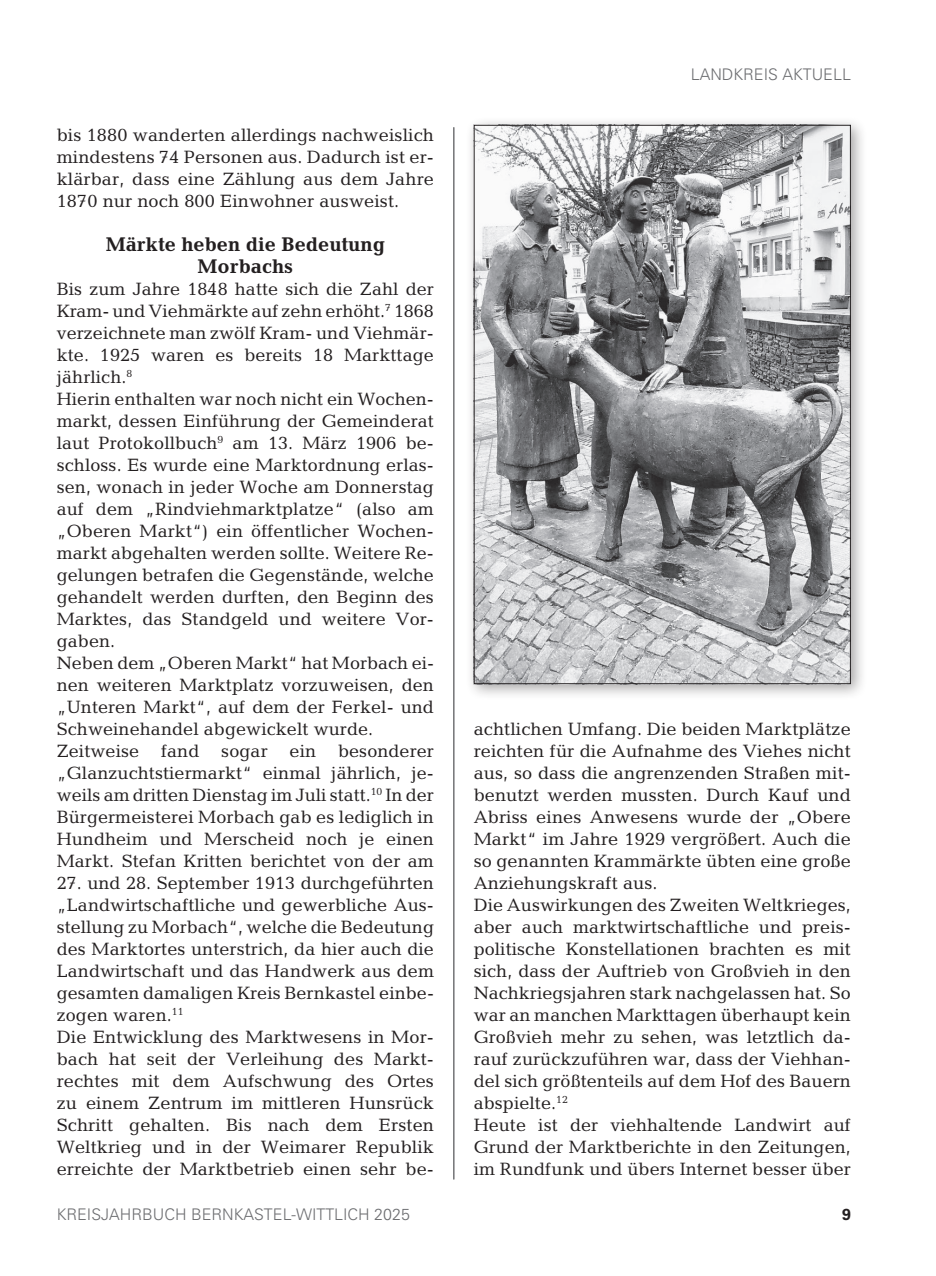
<style>
.page{position:relative;width:936px;height:1276px;background:#fff}
.page>*{position:absolute;margin:0;border:0;box-sizing:border-box;transform-origin:0 0}
.t1{font:700 20px/22px "Candida";color:#231f20;text-align:center}
.t2{font:18px/22px "Candida";letter-spacing:.005em;color:#231f20}
.t3{font:300 16px "Univers LT Pro 45";color:#6c6d70}
.t4{font:700 16px "Univers LT Pro 65";color:#231f20}
</style>
<div class="page">
<hr style="left:453px;top:127px;width:1px;height:1052px;background:#6c6d70">
<div style="left:465px;top:116px;width:402px;height:584px;background:#231f20;opacity:.4"></div>
<img style="left:475px;top:127px;width:373px;height:555px">
<p class="t2" style="left:57px;top:124px;width:379px;text-align:justify">bis 1880 wanderten allerdings nachweislich mindestens 74 Personen aus. Dadurch ist er&shy;klärbar, dass eine Zählung aus dem Jahre 1870 nur noch 800 Einwohner ausweist.</p>
<p class="t1" style="left:106px;top:233px;width:280px">Märkte heben die Bedeutung<br>Morbachs</p>
<p class="t2" style="left:57px;top:278px;width:379px">Bis zum Jahre 1848 hatte sich die Zahl der Kram- und Viehmärkte auf zehn erhöht.<sup>7</sup> 1868 verzeichnete man zwölf Kram- und Viehmär&shy;kte. 1925 waren es bereits 18 Markttage jährlich.<sup>8<br></sup>Hierin enthalten war noch nicht ein Wochen&shy;markt, dessen Einführung der Gemeinderat laut Protokollbuch<sup>9</sup> am 13. März 1906 be&shy;schloss. Es wurde eine Marktordnung erlas&shy;sen, wonach in jeder Woche am Donnerstag auf dem „Rindviehmarktplatze“ (also am „Oberen Markt“) ein öffentlicher Wochen&shy;markt abgehalten werden sollte. Weitere Re&shy;gelungen betrafen die Gegenstände, welche gehandelt werden durften, den Beginn des Marktes, das Standgeld und weitere Vor&shy;gaben.<br>Neben dem „Oberen Markt“ hat Morbach ei&shy;nen weiteren Marktplatz vorzuweisen, den „Unteren Markt“, auf dem der Ferkel- und Schweinehandel abgewickelt wurde.<br>Zeitweise fand sogar ein besonderer „Glanzuchtstiermarkt“ einmal jährlich, je&shy;weils am dritten Dienstag im Juli statt.<sup>10</sup> In der Bürgermeisterei Morbach gab es lediglich in Hundheim und Merscheid noch je einen Markt. Stefan Kritten berichtet von der am</p>
<p class="t2" style="left:57px;top:872px;width:379px">27. und 28. September 1913 durchgeführten „Landwirtschaftliche und gewerbliche Aus&shy;stellung zu Morbach“, welche die Bedeutung des Marktortes unterstrich, da hier auch die Landwirtschaft und das Handwerk aus dem gesamten damaligen Kreis Bernkastel einbe&shy;zogen waren.<sup>11<br></sup>Die Entwicklung des Marktwesens in Mor&shy;bach hat seit der Verleihung des Markt&shy;rechtes mit dem Aufschwung des Ortes zu einem Zentrum im mittleren Hunsrück Schritt gehalten. Bis nach dem Ersten Weltkrieg und in der Weimarer Republik erreichte der Marktbetrieb einen sehr be-</p>
<p class="t3" style="left:690px;top:63px;width:162px">LANDKREIS AKTUELL</p>
<p class="t2" style="left:473px;top:718px;width:379px">achtlichen Umfang. Die beiden Marktplätze reichten für die Aufnahme des Viehes nicht aus, so dass die angrenzenden Straßen mit&shy;benutzt werden mussten. Durch Kauf und Abriss eines Anwesens wurde der „Obere Markt“ im Jahre 1929 vergrößert. Auch die so genannten Krammärkte übten eine große Anziehungskraft aus.<br>Die Auswirkungen des Zweiten Weltkrieges, aber auch marktwirtschaftliche und preis&shy;politische Konstellationen brachten es mit sich, dass der Auftrieb von Großvieh in den Nachkriegsjahren stark nachgelassen hat. So war an manchen Markttagen überhaupt kein Großvieh mehr zu sehen, was letztlich da&shy;rauf zurückzuführen war, dass der Viehhan&shy;del sich größtenteils auf dem Hof des Bauern abspielte.<sup>12<br></sup>Heute ist der viehhaltende Landwirt auf Grund der Marktberichte in den Zeitungen, im Rundfunk und übers Internet besser über</p>
<p class="t3" style="left:57px;top:1203px;width:354px">KREISJAHRBUCH BERNKASTEL-WITTLICH 2025</p>
<p class="t4" style="left:841px;top:1202px;width:10px">9</p>
</div>
